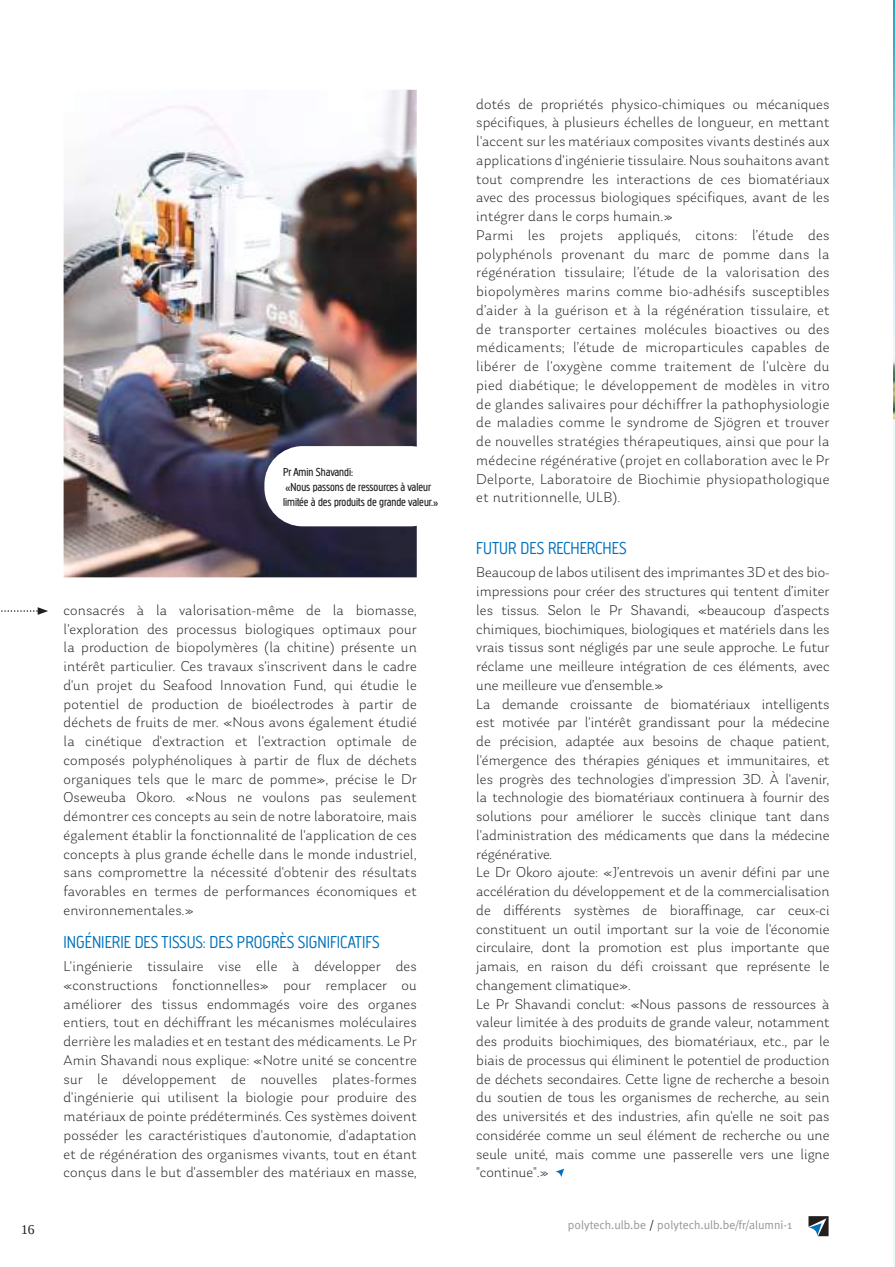
<style>
.page{position:relative;width:895px;height:1267px;background:#fff}
.page>*{position:absolute;margin:0;border:0;box-sizing:border-box;transform-origin:0 0}
.t1{font:300 18px "Creighton Pro";color:#0072bc}
.t2{font:300 15px/18.8px "Laca";color:#241f1f;text-align:justify}
.t3{font:300 15px/18.8px "Laca";letter-spacing:.02em;color:#241f1f}
.t4{font:13.5px "Liberation Serif";color:#241f1f}
.t5{font:12px/15px "Creighton Pro";color:#241f1f}
.t6{font:12px "Meta";color:#969698}
.s1{color:#241f1f}
</style>
<div class="page">
<hr style="left:893px;top:0;width:1px;height:1267px;background:#eff8fa">
<img style="left:893px;top:2px;width:1px;height:416px">
<svg style="left:555px;top:1169px;width:9px;height:8px"></svg>
<img style="left:64px;top:90px;width:352px;height:487px">
<svg style="left:1px;top:607px;width:47px;height:8px"></svg>
<svg style="left:808px;top:1216px;width:20px;height:20px"></svg>
<div style="left:264px;top:446px;width:184px;height:80px;background:#fff;border-radius:38px"></div>
<p class="t5" style="left:283px;top:464px;width:156px">Pr Amin Shavandi:<br>«Nous passons de ressources à valeur limitée à des produits de grande valeur.»</p>
<p class="t2" style="left:64px;top:601px;width:354px">consacrés à la valorisation-même de la biomasse, l'exploration des processus biologiques optimaux pour la production de biopolymères (la chitine) présente un intérêt particulier. Ces travaux s'inscrivent dans le cadre d'un projet du Seafood Innovation Fund, qui étudie le potentiel de production de bioélectrodes à partir de déchets de fruits de mer. «Nous avons également étudié la cinétique d'extraction et l'extraction optimale de composés polyphénoliques à partir de flux de déchets organiques tels que le marc de pomme», précise le Dr Oseweuba Okoro. «Nous ne voulons pas seulement démontrer ces concepts au sein de notre laboratoire, mais également établir la fonctionnalité de l'application de ces concepts à plus grande échelle dans le monde industriel, sans compromettre la nécessité d'obtenir des résultats favorables en termes de performances économiques et environnementales.»</p>
<p class="t1" style="left:64px;top:931px;width:317px">INGÉNIERIE DES TISSUS: DES PROGRÈS SIGNIFICATIFS</p>
<p class="t2" style="left:64px;top:957px;width:354px">L'ingénierie tissulaire vise elle à développer des «constructions fonctionnelles» pour remplacer ou améliorer des tissus endommagés voire des organes entiers, tout en déchiffrant les mécanismes moléculaires derrière les maladies et en testant des médicaments. Le Pr Amin Shavandi nous explique: «Notre unité se concentre sur le développement de nouvelles plates-formes d'ingénierie qui utilisent la biologie pour produire des matériaux de pointe prédéterminés. Ces systèmes doivent posséder les caractéristiques d'autonomie, d'adaptation et de régénération des organismes vivants, tout en étant conçus dans le but d'assembler des matériaux en masse,</p>
<p class="t3" style="left:476px;top:94px;width:354px">dotés de propriétés physico-chimiques ou mécaniques spécifiques, à plusieurs échelles de longueur, en mettant l'accent sur les matériaux composites vivants destinés aux applications d'ingénierie tissulaire. Nous souhaitons avant tout comprendre les interactions de ces biomatériaux avec des processus biologiques spécifiques, avant de les intégrer dans le corps humain.»<br>Parmi les projets appliqués, citons: l’étude des polyphénols provenant du marc de pomme dans la régénération tissulaire; l’étude de la valorisation des biopolymères marins comme bio-adhésifs susceptibles d’aider à la guérison et à la régénération tissulaire, et de transporter certaines molécules bioactives ou des médicaments; l’étude de microparticules capables de libérer de l'oxygène comme traitement de l'ulcère du pied diabétique; le développement de modèles in vitro de glandes salivaires pour déchiffrer la pathophysiologie de maladies comme le syndrome de Sjögren et trouver de nouvelles stratégies thérapeutiques, ainsi que pour la médecine régénérative (projet en collaboration avec le Pr Delporte, Laboratoire de Biochimie physiopathologique et nutritionnelle, ULB).</p>
<p class="t1" style="left:476px;top:538px;width:152px">FUTUR DES RECHERCHES</p>
<p class="t2" style="left:476px;top:563px;width:354px;text-align:left">Beaucoup de labos utilisent des imprimantes 3D et des bio&shy;impressions pour créer des structures qui tentent d’imiter les tissus. Selon le Pr Shavandi, «beaucoup d’aspects chimiques, biochimiques, biologiques et matériels dans les vrais tissus sont négligés par une seule approche. Le futur réclame une meilleure intégration de ces éléments, avec une meilleure vue d’ensemble.»<br>La demande croissante de biomatériaux intelligents est motivée par l'intérêt grandissant pour la médecine de précision, adaptée aux besoins de chaque patient, l'émergence des thérapies géniques et immunitaires, et les progrès des technologies d'impression 3D. À l'avenir, la technologie des biomatériaux continuera à fournir des solutions pour améliorer le succès clinique tant dans l'administration des médicaments que dans la médecine régénérative.<br>Le Dr Okoro ajoute: «J’entrevois un avenir défini par une accélération du développement et de la commercialisation de différents systèmes de bioraffinage, car ceux-ci constituent un outil important sur la voie de l'économie circulaire, dont la promotion est plus importante que jamais, en raison du défi croissant que représente le changement climatique».<br>Le Pr Shavandi conclut: «Nous passons de ressources à valeur limitée à des produits de grande valeur, notamment des produits biochimiques, des biomatériaux, etc., par le biais de processus qui éliminent le potentiel de production de déchets secondaires. Cette ligne de recherche a besoin du soutien de tous les organismes de recherche, au sein des universités et des industries, afin qu'elle ne soit pas considérée comme un seul élément de recherche ou une seule unité, mais comme une passerelle vers une ligne "continue".»</p>
<p class="t4" style="left:21px;top:1220px;width:15px">16</p>
<p class="t6" style="left:567px;top:1217px;width:225px">polytech.ulb.be <span class="s1">/</span> polytech.ulb.be/fr/alumni-1</p>
</div>
